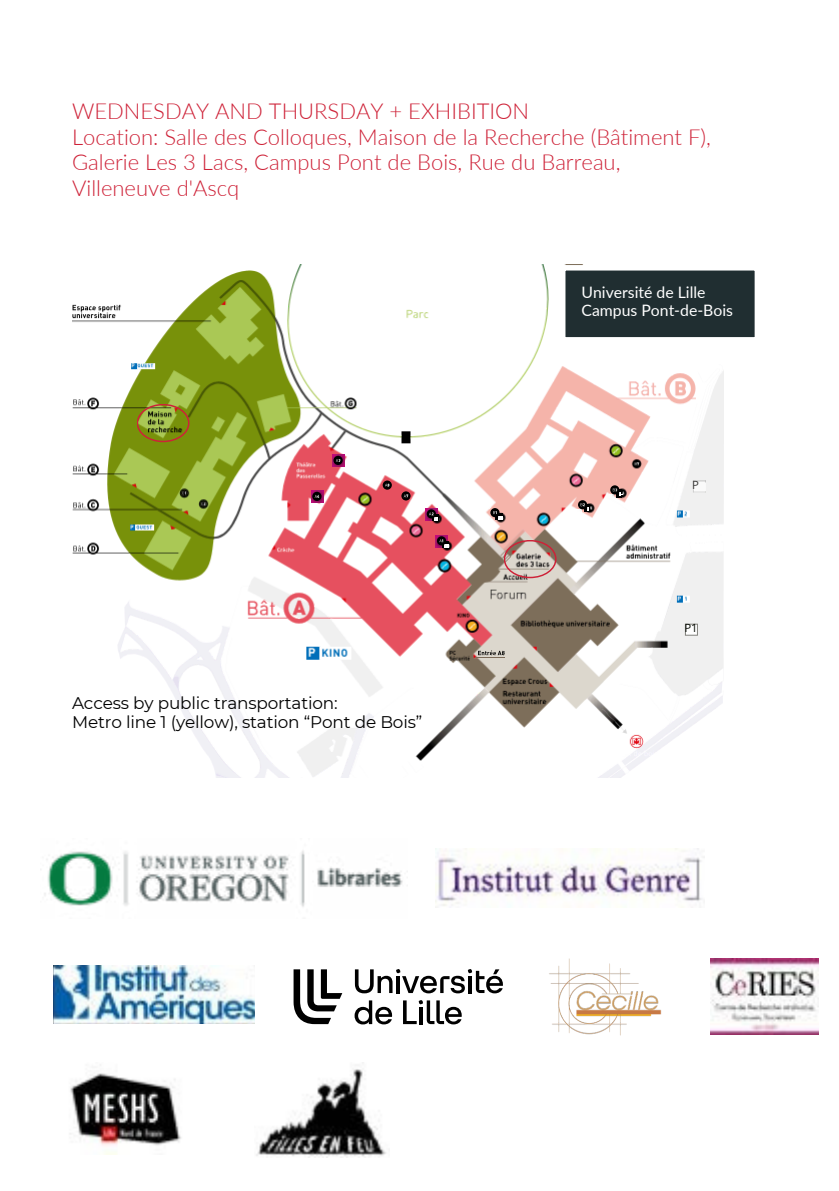
<style>
.page{position:relative;width:839px;height:1191px;background:#fff}
.page>*{position:absolute;margin:0;border:0;box-sizing:border-box;transform-origin:0 0}
.t1{font:300 22px/25.6px "Lato";color:#ce2238}
.t2{font:16.8px/19.6px "Montserrat";letter-spacing:-.01em;color:#000}
.t3{font:15.8px/18px "Lato";color:#fff}
.t4{font:11.4px "Open Sans";color:#060a03}
.t5{font:11.4px "Open Sans";color:#373635}
</style>
<div class="page">
<img style="left:72px;top:264px;width:652px;height:514px">
<svg style="left:332px;top:455px;width:13px;height:12px"></svg>
<svg style="left:311px;top:491px;width:12px;height:12px"></svg>
<svg style="left:489px;top:507px;width:13px;height:13px"></svg>
<svg style="left:578px;top:500px;width:9px;height:9px"></svg>
<svg style="left:576px;top:502px;width:13px;height:11px"></svg>
<svg style="left:610px;top:485px;width:9px;height:9px"></svg>
<div style="left:611px;top:487px;width:7px;height:6px;background:#000;border-radius:50%"></div>
<svg style="left:609px;top:488px;width:13px;height:9px"></svg>
<svg style="left:425px;top:508px;width:13px;height:13px"></svg>
<svg style="left:137px;top:404px;width:52px;height:38px;background:#888c28"></svg>
<svg style="left:401px;top:491px;width:9px;height:10px"></svg>
<svg style="left:403px;top:493px;width:6px;height:6px"></svg>
<svg style="left:382px;top:481px;width:10px;height:9px"></svg>
<svg style="left:384px;top:482px;width:6px;height:6px"></svg>
<svg style="left:436px;top:535px;width:12px;height:13px"></svg>
<svg style="left:293px;top:969px;width:49px;height:55px"></svg>
<svg style="left:354px;top:1000px;width:38px;height:24px"></svg>
<svg style="left:403px;top:1000px;width:58px;height:24px"></svg>
<svg style="left:355px;top:969px;width:148px;height:24px"></svg>
<svg style="left:476px;top:650px;width:28px;height:8px"></svg>
<svg style="left:560px;top:265px;width:195px;height:78px"></svg>
<img style="left:549px;top:958px;width:113px;height:78px">
<img style="left:44px;top:851px;width:359px;height:56px">
<img style="left:710px;top:958px;width:108px;height:77px">
<img style="left:436px;top:849px;width:268px;height:57px">
<img style="left:256px;top:1069px;width:130px;height:88px">
<img style="left:53px;top:965px;width:201px;height:59px">
<img style="left:70px;top:1073px;width:111px;height:81px">
<svg style="left:503px;top:540px;width:53px;height:38px;background:#ba9f98"></svg>
<h2 class="t1" style="left:72px;top:98px;width:640px">WEDNESDAY AND THURSDAY + EXHIBITION<br>Location: Salle des Colloques, Maison de la Recherche (Bâtiment F), Galerie Les 3 Lacs, Campus Pont de Bois, Rue du Barreau, Villeneuve d'Ascq</h2>
<p class="t3" style="left:581px;top:282px;width:153px">Université de Lille<br>Campus Pont-de-Bois</p>
<h2 class="t5" style="left:692px;top:477px;width:8px">P</h2>
<p class="t2" style="left:72px;top:693px;width:352px">Access by public transportation:<br>Metro line 1 (yellow), station “Pont de Bois”</p>
<p class="t4" style="left:684px;top:620px;width:15px">P1</p>
</div>
